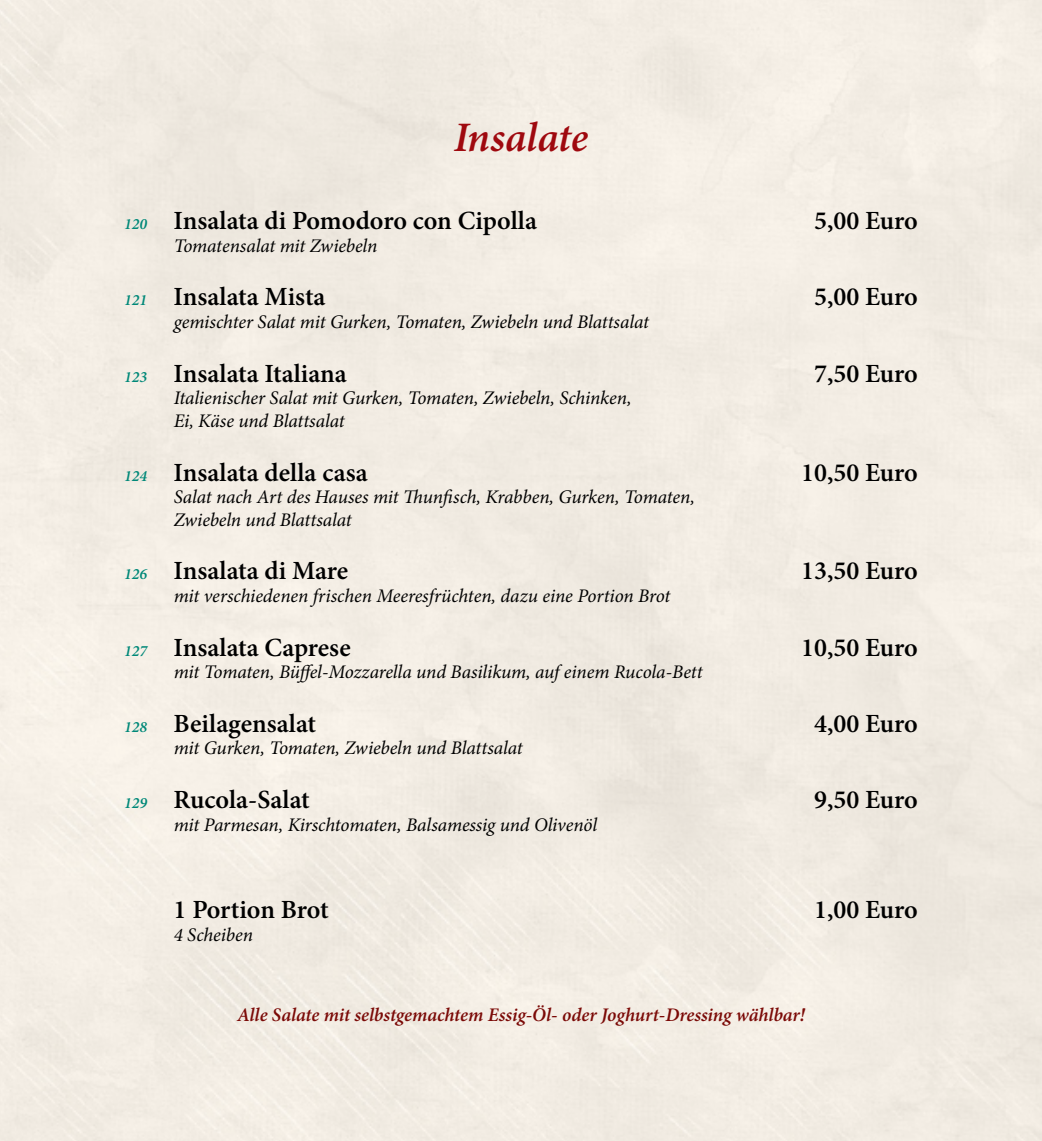
<style>
.page{position:relative;width:1042px;height:1141px;background:#fff}
.page>*{position:absolute;margin:0;border:0;box-sizing:border-box;transform-origin:0 0}
.t1{font:italic 600 42px "Minion Pro";letter-spacing:-.01em;color:#9f090f}
.t2{font:600 26.25px "Minion Pro";color:#000}
.t3{font:italic 19.25px/22.8px "Minion Pro";letter-spacing:-.01em;color:#000}
.t4{font:italic 600 19.25px "Minion Pro";letter-spacing:-.01em;color:#7b0a07}
.s1{font-style:italic;font-size:15.75px;color:#008878}
</style>
<div class="page">
<h1 class="t1" style="left:454px;top:108px;width:136px">Insalate</h1>
<h2 class="t2" style="left:124px;top:203px;width:414px"><span class="s1">120</span> Insalata di Pomodoro con Cipolla</h2>
<h2 class="t2" style="left:814px;top:203px;width:105px">5,00 Euro</h2>
<p class="t3" style="left:174px;top:235px;width:205px">Tomatensalat mit Zwiebeln</p>
<h2 class="t2" style="left:124px;top:279px;width:203px"><span class="s1">121</span> Insalata Mista</h2>
<h2 class="t2" style="left:814px;top:279px;width:105px">5,00 Euro</h2>
<p class="t3" style="left:174px;top:311px;width:477px">gemischter Salat mit Gurken, Tomaten, Zwiebeln und Blattsalat</p>
<h2 class="t2" style="left:124px;top:355px;width:224px"><span class="s1">123</span> Insalata Italiana</h2>
<h2 class="t2" style="left:814px;top:355px;width:105px">7,50 Euro</h2>
<p class="t3" style="left:174px;top:387px;width:459px">Italienischer Salat mit Gurken, Tomaten, Zwiebeln, Schinken,<br>Ei, Käse und Blattsalat</p>
<h2 class="t2" style="left:124px;top:454px;width:245px"><span class="s1">124</span> Insalata della casa</h2>
<h2 class="t2" style="left:801px;top:454px;width:118px">10,50 Euro</h2>
<p class="t3" style="left:174px;top:486px;width:523px">Salat nach Art des Hauses mit Thunfisch, Krabben, Gurken, Tomaten,<br>Zwiebeln und Blattsalat</p>
<h2 class="t2" style="left:124px;top:553px;width:226px"><span class="s1">126</span> Insalata di Mare</h2>
<h2 class="t2" style="left:801px;top:553px;width:118px">13,50 Euro</h2>
<p class="t3" style="left:174px;top:585px;width:498px">mit verschiedenen frischen Meeresfrüchten, dazu eine Portion Brot</p>
<h2 class="t2" style="left:124px;top:629px;width:228px"><span class="s1">127</span> Insalata Caprese</h2>
<h2 class="t2" style="left:801px;top:629px;width:118px">10,50 Euro</h2>
<p class="t3" style="left:174px;top:661px;width:530px">mit Tomaten, Büffel-Mozzarella und Basilikum, auf einem Rucola-Bett</p>
<h2 class="t2" style="left:124px;top:705px;width:194px"><span class="s1">128</span> Beilagensalat</h2>
<h2 class="t2" style="left:814px;top:705px;width:105px">4,00 Euro</h2>
<p class="t3" style="left:174px;top:737px;width:351px">mit Gurken, Tomaten, Zwiebeln und Blattsalat</p>
<h2 class="t2" style="left:124px;top:781px;width:187px"><span class="s1">129</span> Rucola-Salat</h2>
<h2 class="t2" style="left:814px;top:781px;width:105px">9,50 Euro</h2>
<p class="t3" style="left:174px;top:813px;width:425px">mit Parmesan, Kirschtomaten, Balsamessig und Olivenöl</p>
<h2 class="t2" style="left:174px;top:891px;width:157px">1 Portion Brot</h2>
<h2 class="t2" style="left:814px;top:891px;width:105px">1,00 Euro</h2>
<p class="t3" style="left:174px;top:923px;width:81px">4 Scheiben</p>
<p class="t4" style="left:237px;top:1001px;width:569px">Alle Salate mit selbstgemachtem Essig-Öl- oder Joghurt-Dressing wählbar!</p>
</div>
